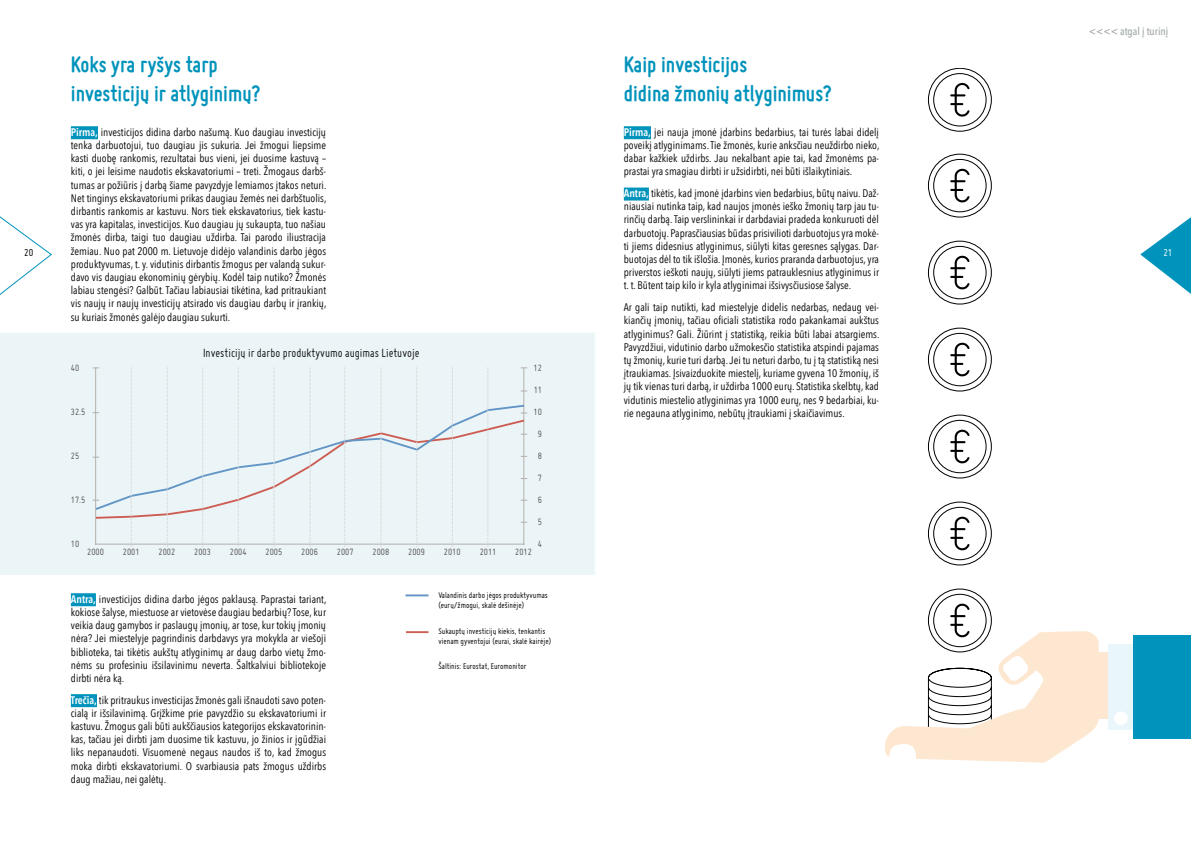
<style>
.page{position:relative;width:1191px;height:842px;background:#fff}
.page>*{position:absolute;margin:0;border:0;box-sizing:border-box;transform-origin:0 0}
.t1{font:700 24px/28.8px "Miso";color:#0093bb}
.t2{font:13px "Miso";color:#111211}
.t3{font:11px/13.2px "Avenir Next Condensed";color:#000;text-align:justify}
.t4{font:500 11px "Avenir Next Condensed";color:#a1a7a8}
.t5{font:11px "Miso";color:#000}
.t6{font:11px "Miso";color:#fff}
.t7{font:10px "Miso";color:#58585a}
.t8{font:9px/10.8px "Miso";color:#000}
.s1{font-weight:600;color:#fff}
</style>
<div class="page">
<div style="left:0;top:333px;width:594px;height:242px;background:#ebf5f8"></div>
<svg style="left:0;top:216px;width:52px;height:79px"></svg>
<svg style="left:1140px;top:217px;width:51px;height:77px"></svg>
<div style="left:71px;top:126px;width:27px;height:13px;background:#0093bb"></div>
<div style="left:71px;top:593px;width:25px;height:13px;background:#0093bb"></div>
<div style="left:71px;top:694px;width:26px;height:13px;background:#0093bb"></div>
<div style="left:624px;top:126px;width:27px;height:13px;background:#0093bb"></div>
<div style="left:624px;top:188px;width:25px;height:13px;background:#0093bb"></div>
<hr style="left:96px;top:544px;width:428px;height:1px;background:#b3b0ac">
<hr style="left:523px;top:368px;width:1px;height:176px;background:#b3b0ac">
<hr style="left:95px;top:368px;width:1px;height:176px;background:#b3b0ac">
<svg style="left:94px;top:511px;width:432px;height:9px;background:#e9edef"></svg>
<div style="left:94px;top:404px;width:432px;height:107px;background:#ebf5f8"></div>
<svg style="left:131px;top:368px;width:1px;height:179px"></svg>
<svg style="left:167px;top:368px;width:1px;height:179px"></svg>
<svg style="left:202px;top:368px;width:1px;height:179px"></svg>
<svg style="left:238px;top:368px;width:1px;height:179px"></svg>
<svg style="left:274px;top:368px;width:1px;height:179px"></svg>
<svg style="left:310px;top:368px;width:1px;height:179px"></svg>
<svg style="left:344px;top:368px;width:1px;height:179px"></svg>
<svg style="left:381px;top:368px;width:1px;height:179px"></svg>
<svg style="left:416px;top:368px;width:1px;height:179px"></svg>
<svg style="left:452px;top:368px;width:1px;height:179px"></svg>
<svg style="left:487px;top:368px;width:1px;height:179px"></svg>
<hr style="left:405px;top:594px;width:23px;height:2px;background:#6294c5">
<hr style="left:406px;top:631px;width:22px;height:2px;background:#ce5d51">
<div style="left:1108px;top:644px;width:83px;height:85px;background:#e9f6fc"></div>
<div style="left:1098px;top:652px;width:10px;height:67px;background:#fde7d0"></div>
<div style="left:1114px;top:711px;width:13px;height:14px;background:#fff;border-radius:50%"></div>
<div style="left:1133px;top:635px;width:58px;height:104px;background:#0093bb"></div>
<svg style="left:885px;top:588px;width:214px;height:175px"></svg>
<div style="left:928px;top:502px;width:63px;height:63px;border:1px solid #000;border-radius:50%"></div>
<div style="left:933px;top:507px;width:53px;height:53px;border:1px solid #000;border-radius:50%"></div>
<svg style="left:950px;top:517px;width:19px;height:33px"></svg>
<div style="left:928px;top:415px;width:63px;height:63px;border:1px solid #000;border-radius:50%"></div>
<div style="left:933px;top:420px;width:53px;height:53px;border:1px solid #000;border-radius:50%"></div>
<svg style="left:950px;top:430px;width:19px;height:34px"></svg>
<div style="left:928px;top:328px;width:63px;height:63px;border:1px solid #000;border-radius:50%"></div>
<div style="left:933px;top:333px;width:53px;height:53px;border:1px solid #000;border-radius:50%"></div>
<svg style="left:950px;top:343px;width:19px;height:34px"></svg>
<div style="left:928px;top:241px;width:63px;height:63px;border:1px solid #000;border-radius:50%"></div>
<div style="left:933px;top:246px;width:53px;height:53px;border:1px solid #000;border-radius:50%"></div>
<svg style="left:950px;top:256px;width:19px;height:34px"></svg>
<div style="left:928px;top:154px;width:63px;height:63px;border:1px solid #000;border-radius:50%"></div>
<div style="left:933px;top:159px;width:53px;height:53px;border:1px solid #000;border-radius:50%"></div>
<svg style="left:950px;top:169px;width:19px;height:34px"></svg>
<div style="left:928px;top:68px;width:63px;height:64px;border:1px solid #000;border-radius:50%"></div>
<div style="left:933px;top:73px;width:53px;height:53px;border:1px solid #000;border-radius:50%"></div>
<svg style="left:950px;top:83px;width:19px;height:34px"></svg>
<p class="t4" style="left:1088px;top:25px;width:81px">&lt;&lt;&lt;&lt; atgal į turinį</p>
<h1 class="t1" style="left:71px;top:50px;width:191px">Koks yra ryšys tarp investicijų ir atlyginimų?</h1>
<h1 class="t1" style="left:624px;top:50px;width:209px">Kaip investicijos<br>didina žmonių atlyginimus?</h1>
<p class="t3" style="left:71px;top:125px;width:257px"><span class="s1">Pirma,</span> investicijos didina darbo našumą. Kuo daugiau investicijų tenka darbuotojui, tuo daugiau jis sukuria. Jei žmogui liepsime kasti duobę rankomis, rezultatai bus vieni, jei duosime kastuvą – kiti, o jei leisime naudotis ekskavatoriumi – treti. Žmogaus darbš&shy;tumas ar požiūris į darbą šiame pavyzdyje lemiamos įtakos neturi.<br>Net tinginys ekskavatoriumi prikas daugiau žemės nei darbštuolis, dirbantis rankomis ar kastuvu. Nors tiek ekskavatorius, tiek kastu&shy;vas yra kapitalas, investicijos. Kuo daugiau jų sukaupta, tuo našiau žmonės dirba, taigi tuo daugiau uždirba. Tai parodo iliustracija žemiau. Nuo pat 2000 m. Lietuvoje didėjo valandinis darbo jėgos produktyvumas, t. y. vidutinis dirbantis žmogus per valandą sukur&shy;davo vis daugiau ekonominių gėrybių. Kodėl taip nutiko? Žmonės labiau stengėsi? Galbūt. Tačiau labiausiai tikėtina, kad pritraukiant vis naujų ir naujų investicijų atsirado vis daugiau darbų ir įrankių, su kuriais žmonės galėjo daugiau sukurti.</p>
<p class="t3" style="left:624px;top:125px;width:257px"><span class="s1">Pirma,</span> jei nauja įmonė įdarbins bedarbius, tai turės labai didelį poveikį atlyginimams. Tie žmonės, kurie anksčiau neuždirbo nieko, dabar kažkiek uždirbs. Jau nekalbant apie tai, kad žmonėms pa&shy;prastai yra smagiau dirbti ir užsidirbti, nei būti išlaikytiniais.</p>
<p class="t3" style="left:624px;top:187px;width:257px"><span class="s1">Antra,</span> tikėtis, kad įmonė įdarbins vien bedarbius, būtų naivu. Daž&shy;niausiai nutinka taip, kad naujos įmonės ieško žmonių tarp jau tu&shy;rinčių darbą. Taip verslininkai ir darbdaviai pradeda konkuruoti dėl darbuotojų. Paprasčiausias būdas prisivilioti darbuotojus yra mokė&shy;ti jiems didesnius atlyginimus, siūlyti kitas geresnes sąlygas. Dar&shy;buotojas dėl to tik išlošia. Įmonės, kurios praranda darbuotojus, yra priverstos ieškoti naujų, siūlyti jiems patrauklesnius atlyginimus ir t. t. Būtent taip kilo ir kyla atlyginimai išsivysčiusiose šalyse.</p>
<p class="t3" style="left:624px;top:301px;width:257px">Ar gali taip nutikti, kad miestelyje didelis nedarbas, nedaug vei&shy;kiančių įmonių, tačiau oficiali statistika rodo pakankamai aukštus atlyginimus? Gali. Žiūrint į statistiką, reikia būti labai atsargiems.<br>Pavyzdžiui, vidutinio darbo užmokesčio statistika atspindi pajamas tų žmonių, kurie turi darbą. Jei tu neturi darbo, tu į tą statistiką nesi įtraukiamas. Įsivaizduokite miestelį, kuriame gyvena 10 žmonių, iš jų tik vienas turi darbą, ir uždirba 1000 eurų. Statistika skelbtų, kad vidutinis miestelio atlyginimas yra 1000 eurų, nes 9 bedarbiai, ku&shy;rie negauna atlyginimo, nebūtų įtraukiami į skaičiavimus.</p>
<p class="t5" style="left:24px;top:247px;width:11px">20</p>
<p class="t6" style="left:1163px;top:247px;width:11px">21</p>
<p class="t2" style="left:203px;top:345px;width:218px">Investicijų ir darbo produktyvumo augimas Lietuvoje</p>
<p class="t7" style="left:71px;top:362px;width:10px">40</p>
<p class="t7" style="left:533px;top:362px;width:10px">12</p>
<p class="t7" style="left:534px;top:384px;width:10px">11</p>
<p class="t7" style="left:71px;top:406px;width:16px">32.5</p>
<p class="t7" style="left:533px;top:406px;width:10px">10</p>
<p class="t7" style="left:71px;top:450px;width:10px">25</p>
<p class="t7" style="left:71px;top:494px;width:16px">17.5</p>
<p class="t7" style="left:537px;top:428px;width:6px">9</p>
<p class="t7" style="left:537px;top:450px;width:6px">8</p>
<p class="t7" style="left:537px;top:472px;width:6px">7</p>
<p class="t7" style="left:537px;top:494px;width:6px">6</p>
<p class="t7" style="left:537px;top:516px;width:6px">5</p>
<p class="t7" style="left:71px;top:538px;width:10px">10</p>
<p class="t7" style="left:537px;top:538px;width:6px">4</p>
<p class="t7" style="left:87px;top:547px;width:18px">2000</p>
<p class="t7" style="left:123px;top:547px;width:18px">2001</p>
<p class="t7" style="left:159px;top:547px;width:18px">2002</p>
<p class="t7" style="left:194px;top:547px;width:18px">2003</p>
<p class="t7" style="left:230px;top:547px;width:18px">2004</p>
<p class="t7" style="left:265px;top:547px;width:18px">2005</p>
<p class="t7" style="left:301px;top:547px;width:18px">2006</p>
<p class="t7" style="left:337px;top:547px;width:18px">2007</p>
<p class="t7" style="left:372px;top:547px;width:18px">2008</p>
<p class="t7" style="left:408px;top:547px;width:18px">2009</p>
<p class="t7" style="left:444px;top:547px;width:18px">2010</p>
<p class="t7" style="left:480px;top:547px;width:18px">2011</p>
<p class="t7" style="left:515px;top:547px;width:18px">2012</p>
<p class="t3" style="left:71px;top:592px;width:257px"><span class="s1">Antra,</span> investicijos didina darbo jėgos paklausą. Paprastai tariant, kokiose šalyse, miestuose ar vietovėse daugiau bedarbių? Tose, kur veikia daug gamybos ir paslaugų įmonių, ar tose, kur tokių įmonių nėra? Jei miestelyje pagrindinis darbdavys yra mokykla ar viešoji biblioteka, tai tikėtis aukštų atlyginimų ar daug darbo vietų žmo&shy;nėms su profesiniu išsilavinimu neverta. Šaltkalviui bibliotekoje dirbti nėra ką.</p>
<p class="t3" style="left:71px;top:693px;width:257px"><span class="s1">Trečia,</span> tik pritraukus investicijas žmonės gali išnaudoti savo poten&shy;cialą ir išsilavinimą. Grįžkime prie pavyzdžio su ekskavatoriumi ir kastuvu. Žmogus gali būti aukščiausios kategorijos ekskavatorinin&shy;kas, tačiau jei dirbti jam duosime tik kastuvu, jo žinios ir įgūdžiai liks nepanaudoti. Visuomenė negaus naudos iš to, kad žmogus moka dirbti ekskavatoriumi. O svarbiausia pats žmogus uždirbs daug mažiau, nei galėtų.</p>
<p class="t8" style="left:438px;top:589px;width:111px">Valandinis darbo jėgos produktyvumas (eurų/žmogui, skalė dešinėje)</p>
<p class="t8" style="left:438px;top:625px;width:114px">Sukauptų investicijų kiekis, tenkantis vienam gyventojui (eurai, skalė kairėje)</p>
<p class="t8" style="left:438px;top:660px;width:90px">Šaltinis: Eurostat, Euromonitor</p>
</div>
